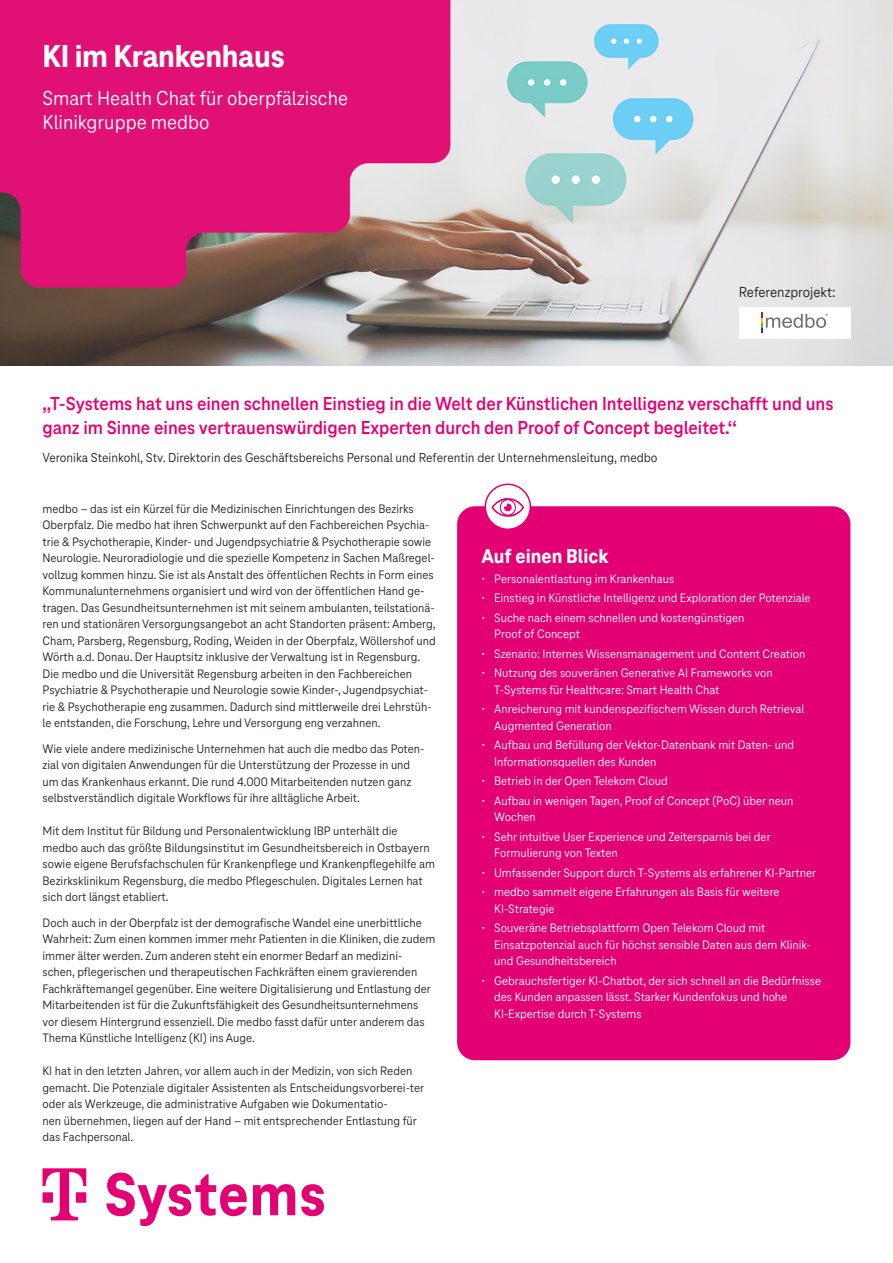
<style>
.page{position:relative;width:893px;height:1263px;background:#fff}
.page>*{position:absolute;margin:0;border:0;box-sizing:border-box;transform-origin:0 0}
.Subheadline_30_Nor_Weiss{font:800 33px "Tele Neo";letter-spacing:-.01em;color:#fff}
.Text_14_Nor_Weiss{font:21px/24px "Tele Neo";color:#fff}
.t1{font:800 21px "Tele Neo";color:#fff}
.t2{font:700 19.5px/24px "Tele Neo";color:#e20074}
.Text_14_Nor_Weiss-2{font:15px "Tele Neo Office";color:#231f20}
.t3{font:13.5px "Tele Neo";color:#231f20}
.Body_copy{font:12.75px/16.5px "Tele Neo";color:#242021}
.t4{font:12.75px/16.5px "Tele Neo";color:#fff}
</style>
<div class="page">
<img style="left:0;top:0;width:893px;height:365px">
<div style="left:457px;top:506px;width:393px;height:554px;background:#e20074;border-radius:18px"></div>
<div style="left:485px;top:484px;width:45px;height:45px;background:#fff;border-radius:50%"></div>
<div style="left:485px;top:484px;width:46px;height:46px;border:2px solid #e20074;border-radius:50%"></div>
<svg style="left:492px;top:498px;width:32px;height:19px"></svg>
<svg style="left:43px;top:1168px;width:43px;height:52px"></svg>
<svg style="left:106px;top:1172px;width:141px;height:54px"></svg>
<svg style="left:253px;top:1184px;width:42px;height:31px"></svg>
<svg style="left:301px;top:1184px;width:23px;height:32px"></svg>
<div style="left:739px;top:307px;width:111px;height:31px;background:#fff"></div>
<svg style="left:761px;top:313px;width:67px;height:20px"></svg>
<p class="Subheadline_30_Nor_Weiss" style="left:43px;top:38px;width:244px">KI im Krankenhaus</p>
<p class="Text_14_Nor_Weiss" style="left:43px;top:87px;width:307px">Smart Health Chat für oberpfälzische<br>Klinikgruppe medbo</p>
<p class="Text_14_Nor_Weiss-2" style="left:739px;top:283px;width:98px">Referenzprojekt:</p>
<p class="t2" style="left:43px;top:392px;width:792px">‚‚T-Systems hat uns einen schnellen Einstieg in die Welt der Künstlichen Intelligenz verschafft und uns ganz im Sinne eines vertrauenswürdigen Experten durch den Proof of Concept begleitet.‘‘</p>
<p class="t3" style="left:43px;top:450px;width:617px">Veronika Steinkohl, Stv. Direktorin des Geschäftsbereichs Personal und Referentin der Unternehmensleitung, medbo</p>
<p class="Body_copy" style="left:43px;top:500px;width:395px">medbo – das ist ein Kürzel für die Medizinischen Einrichtungen des Bezirks Oberpfalz. Die medbo hat ihren Schwerpunkt auf den Fachbereichen Psychia&shy;trie &amp; Psychotherapie, Kinder- und Jugendpsychiatrie &amp; Psychotherapie sowie Neurologie. Neuroradiologie und die spezielle Kompetenz in Sachen Maßregel&shy;vollzug kommen hinzu. Sie ist als Anstalt des öffentlichen Rechts in Form eines Kommunalunternehmens organisiert und wird von der öffentlichen Hand ge&shy;tragen. Das Gesundheitsunternehmen ist mit seinem ambulanten, teilstationä&shy;ren und stationären Versorgungsangebot an acht Standorten präsent: Amberg, Cham, Parsberg, Regensburg, Roding, Weiden in der Oberpfalz, Wöllershof und Wörth a.d. Donau. Der Hauptsitz inklusive der Verwaltung ist in Regensburg.<br>Die medbo und die Universität Regensburg arbeiten in den Fachbereichen Psychiatrie &amp; Psychotherapie und Neurologie sowie Kinder-, Jugendpsychiat&shy;rie &amp; Psychotherapie eng zusammen. Dadurch sind mittlerweile drei Lehrstüh&shy;le entstanden, die Forschung, Lehre und Versorgung eng verzahnen.</p>
<p class="Body_copy" style="left:43px;top:740px;width:383px">Wie viele andere medizinische Unternehmen hat auch die medbo das Poten&shy;zial von digitalen Anwendungen für die Unterstützung der Prozesse in und um das Krankenhaus erkannt. Die rund 4.000 Mitarbeitenden nutzen ganz selbstverständlich digitale Workflows für ihre alltägliche Arbeit.</p>
<p class="Body_copy" style="left:43px;top:823px;width:394px">Mit dem Institut für Bildung und Personalentwicklung IBP unterhält die medbo auch das größte Bildungsinstitut im Gesundheitsbereich in Ostbayern sowie eigene Berufsfachschulen für Krankenpflege und Krankenpflegehilfe am Bezirksklinikum Regensburg, die medbo Pflegeschulen. Digitales Lernen hat sich dort längst etabliert.</p>
<p class="Body_copy" style="left:43px;top:914px;width:394px">Doch auch in der Oberpfalz ist der demografische Wandel eine unerbittliche Wahrheit: Zum einen kommen immer mehr Patienten in die Kliniken, die zudem immer älter werden. Zum anderen steht ein enormer Bedarf an medizini&shy;schen, pflegerischen und therapeutischen Fachkräften einem gravierenden Fachkräftemangel gegenüber. Eine weitere Digitalisierung und Entlastung der Mitarbeitenden ist für die Zukunftsfähigkeit des Gesundheitsunternehmens vor diesem Hintergrund essenziell. Die medbo fasst dafür unter anderem das Thema Künstliche Intelligenz (KI) ins Auge.</p>
<p class="Body_copy" style="left:43px;top:1063px;width:383px">KI hat in den letzten Jahren, vor allem auch in der Medizin, von sich Reden gemacht. Die Potenziale digitaler Assistenten als Entscheidungsvorberei-ter oder als Werkzeuge, die administrative Aufgaben wie Dokumentatio-<br>nen übernehmen, liegen auf der Hand – mit entsprechender Entlastung für das Fachpersonal.</p>
<p class="t1" style="left:481px;top:544px;width:129px">Auf einen Blick</p>
<p class="t4" style="left:481px;top:570px;width:194px">• Personalentlastung im Krankenhaus</p>
<p class="t4" style="left:481px;top:590px;width:331px">• Einstieg in Künstliche Intelligenz und Exploration der Potenziale</p>
<p class="t4" style="left:494px;top:609px;width:252px;text-indent:-13px">• Suche nach einem schnellen und kostengünstigen<br>Proof of Concept</p>
<p class="t4" style="left:481px;top:645px;width:325px">• Szenario: Internes Wissensmanagement und Content Creation</p>
<p class="t4" style="left:494px;top:665px;width:280px;text-indent:-13px">• Nutzung des souveränen Generative AI Frameworks von<br>T-Systems für Healthcare: Smart Health Chat</p>
<p class="t4" style="left:494px;top:701px;width:312px;text-indent:-13px">• Anreicherung mit kundenspezifischem Wissen durch Retrieval<br>Augmented Generation</p>
<p class="t4" style="left:494px;top:737px;width:301px;text-indent:-13px">• Aufbau und Befüllung der Vektor-Datenbank mit Daten- und<br>Informationsquellen des Kunden</p>
<p class="t4" style="left:481px;top:773px;width:188px">• Betrieb in der Open Telekom Cloud</p>
<p class="t4" style="left:494px;top:792px;width:301px;text-indent:-13px">• Aufbau in wenigen Tagen, Proof of Concept (PoC) über neun<br>Wochen</p>
<p class="t4" style="left:494px;top:828px;width:278px;text-indent:-13px">• Sehr intuitive User Experience und Zeitersparnis bei der<br>Formulierung von Texten</p>
<p class="t4" style="left:481px;top:864px;width:336px">• Umfassender Support durch T-Systems als erfahrener KI-Partner</p>
<p class="t4" style="left:494px;top:884px;width:287px;text-indent:-13px">• medbo sammelt eigene Erfahrungen als Basis für weitere<br>KI-Strategie</p>
<p class="t4" style="left:494px;top:920px;width:318px;text-indent:-13px">• Souveräne Betriebsplattform Open Telekom Cloud mit<br>Einsatzpotenzial auch für höchst sensible Daten aus dem Klinik&shy;und Gesundheitsbereich</p>
<p class="t4" style="left:494px;top:972px;width:328px;text-indent:-13px">• Gebrauchsfertiger KI-Chatbot, der sich schnell an die Bedürfnisse des Kunden anpassen lässt. Starker Kundenfokus und hohe<br>KI-Expertise durch T-Systems</p>
</div>
